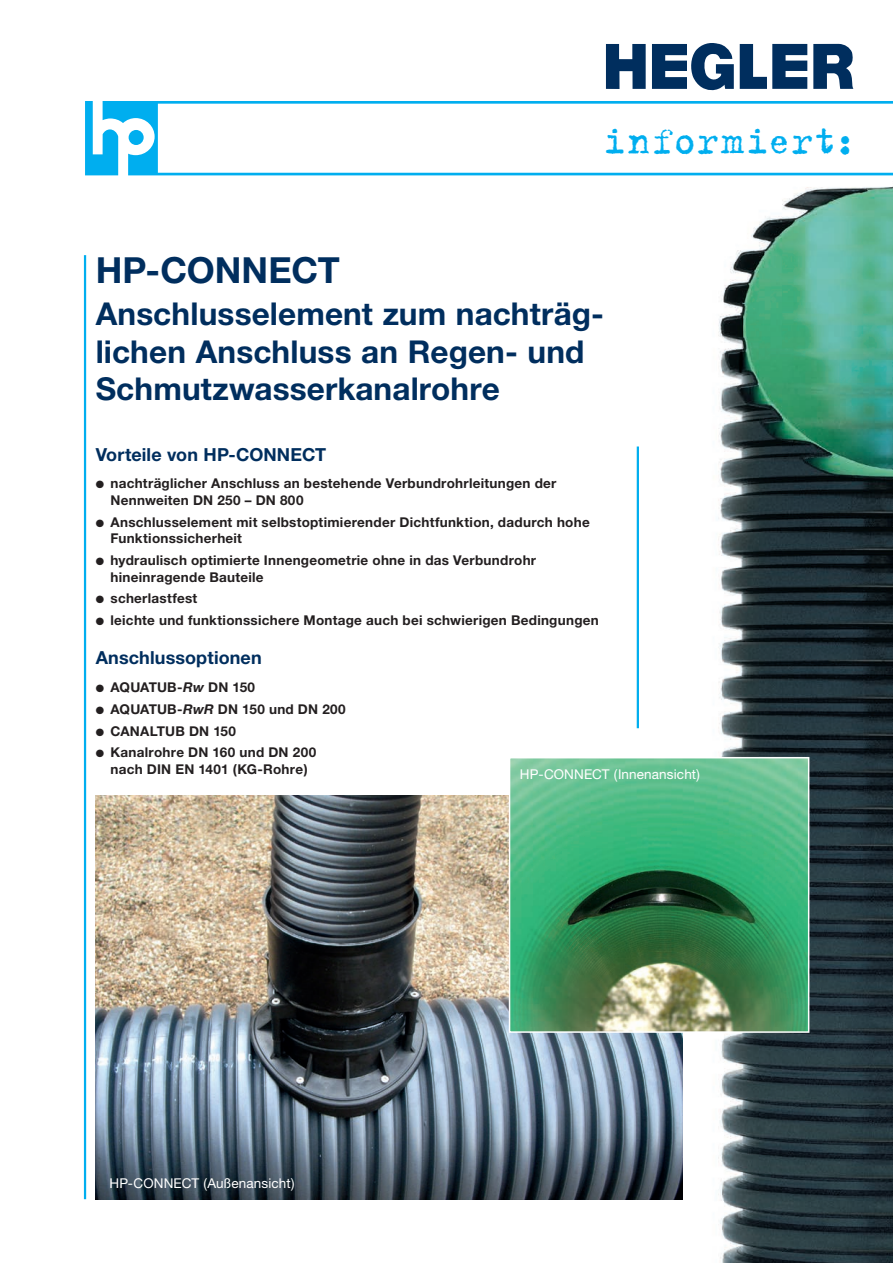
<style>
.page{position:relative;width:893px;height:1263px;background:#fff}
.page>*{position:absolute;margin:0;border:0;box-sizing:border-box;transform-origin:0 0}
.t1{font:42px "Trixie";letter-spacing:.025em;color:#00aeef}
.t2{font:700 36px "Helvetica Neue";color:#002e5e}
.t3{font:700 31.5px/37.5px "Helvetica Neue";letter-spacing:.005em;color:#002e5e}
.t4{font:700 18px "Helvetica Neue";letter-spacing:.005em;color:#002e5e}
.t5{font:700 13.5px/16.5px "Helvetica Neue";letter-spacing:.02em;color:#231f20}
.t6{font:13.5px "Helvetica Neue";letter-spacing:.01em;color:#fff}
.s1{font-style:italic}
</style>
<div class="page">
<img style="left:96px;top:795px;width:586px;height:404px">
<img style="left:702px;top:175px;width:191px;height:1088px">
<hr style="left:84px;top:255px;width:2px;height:944px;background:#00aeef">
<hr style="left:637px;top:446px;width:2px;height:282px;background:#00aeef">
<svg style="left:85px;top:101px;width:18px;height:74px"></svg>
<svg style="left:103px;top:101px;width:790px;height:74px"></svg>
<svg style="left:606px;top:44px;width:40px;height:45px"></svg>
<svg style="left:652px;top:43px;width:82px;height:48px"></svg>
<svg style="left:740px;top:44px;width:67px;height:45px"></svg>
<svg style="left:813px;top:44px;width:40px;height:45px"></svg>
<img style="left:508px;top:756px;width:302px;height:277px">
<p class="t1" style="left:603px;top:113px;width:256px">informiert:</p>
<p class="t2" style="left:96px;top:248px;width:246px">HP-CONNECT</p>
<p class="t3" style="left:96px;top:295px;width:510px">Anschlusselement zum nachträg&shy;lichen Anschluss an Regen- und<br>Schmutzwasserkanalrohre</p>
<p class="t4" style="left:96px;top:443px;width:232px">Vorteile von HP-CONNECT</p>
<p class="t5" style="left:111px;top:475px;width:447px;text-indent:-15px">● nachträglicher Anschluss an bestehende Verbundrohrleitungen der<br>Nennweiten DN 250 – DN 800</p>
<p class="t5" style="left:111px;top:513px;width:481px;text-indent:-15px">● Anschlusselement mit selbstoptimierender Dichtfunktion, dadurch hohe<br>Funktionssicherheit</p>
<p class="t5" style="left:111px;top:552px;width:427px;text-indent:-15px">● hydraulisch optimierte Innengeometrie ohne in das Verbundrohr hineinragende Bauteile</p>
<p class="t5" style="left:96px;top:590px;width:103px">● scherlastfest</p>
<p class="t5" style="left:96px;top:612px;width:505px">● leichte und funktionssichere Montage auch bei schwierigen Bedingungen</p>
<p class="t4" style="left:96px;top:647px;width:168px">Anschlussoptionen</p>
<p class="t5" style="left:96px;top:679px;width:161px">● AQUATUB-<span class="s1">Rw</span> DN 150</p>
<p class="t5" style="left:96px;top:700px;width:252px">● AQUATUB-<span class="s1">RwR</span> DN 150 und DN 200</p>
<p class="t5" style="left:96px;top:722px;width:142px">● CANALTUB DN 150</p>
<p class="t5" style="left:96px;top:744px;width:222px;text-align:center">● Kanalrohre DN 160 und DN 200 nach DIN EN 1401 (KG-Rohre)</p>
<p class="t6" style="left:520px;top:766px;width:182px">HP-CONNECT (Innenansicht)</p>
<p class="t6" style="left:109px;top:1175px;width:187px">HP-CONNECT (Außenansicht)</p>
</div>
